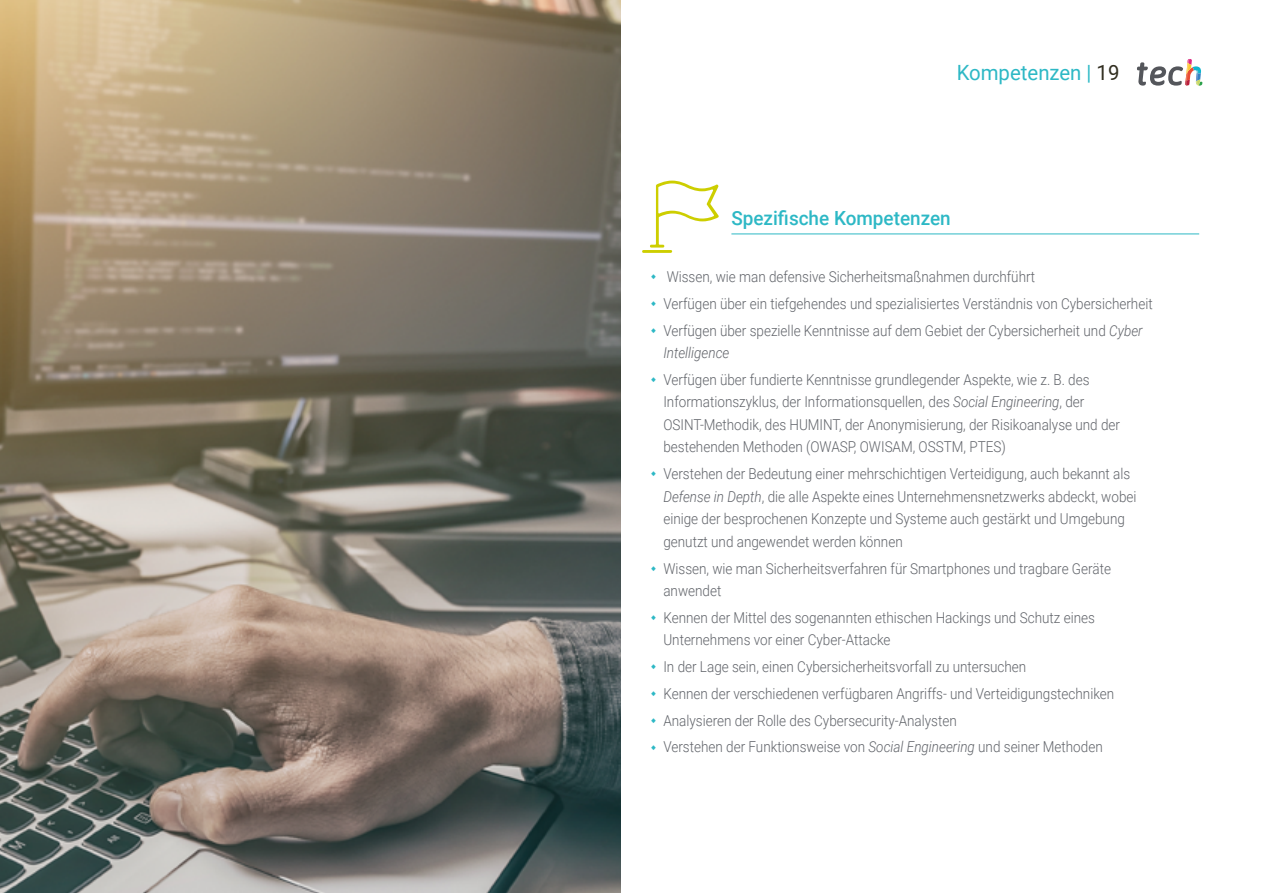
<style>
.page{position:relative;width:1263px;height:893px;background:#fff}
.page>*{position:absolute;margin:0;border:0;box-sizing:border-box;transform-origin:0 0}
.t1{font:21px "Roboto";color:#2db8c5}
.t2{font:500 19.5px "Roboto";color:#2db8c5}
.t3{font:300 15px/22.5px "Roboto";color:#61646a;scale:.9 1}
.t4{font:italic 300 15px "Roboto";color:#61646a;scale:.9 1}
.s1{color:#312e20}
.s2{font-style:italic}
</style>
<div class="page">
<img style="left:0;top:0;width:621px;height:893px">
<hr style="left:731px;top:234px;width:468px;height:1px;background:#2db8c5">
<hr style="left:642px;top:250px;width:30px;height:3px;background:#cdce00">
<svg style="left:650px;top:181px;width:69px;height:67px"></svg>
<svg style="left:1137px;top:59px;width:65px;height:27px"></svg>
<h1 class="t1" style="left:957px;top:57px;width:164px">Kompetenzen | <span class="s1">19</span></h1>
<h2 class="t2" style="left:731px;top:205px;width:221px">Spezifische Kompetenzen</h2>
<p class="t3" style="left:663px;top:263px;width:545px;line-height:26.7px">Wissen, wie man defensive Sicherheitsmaßnahmen durchführt<br>Verfügen über ein tiefgehendes und spezialisiertes Verständnis von Cybersicherheit<br>Verfügen über spezielle Kenntnisse auf dem Gebiet der Cybersicherheit und <span class="s2">Cyber</span></p>
<p class="t4" style="left:663px;top:342px;width:75px">Intelligence</p>
<p class="t3" style="left:663px;top:368px;width:509px">Verfügen über fundierte Kenntnisse grundlegender Aspekte, wie z. B. des Informationszyklus, der Informationsquellen, des <span class="s2">Social Engineering</span>, der OSINT-Methodik, des HUMINT, der Anonymisierung, der Risikoanalyse und der bestehenden Methoden (OWASP, OWISAM, OSSTM, PTES)</p>
<p class="t3" style="left:663px;top:462px;width:527px">Verstehen der Bedeutung einer mehrschichtigen Verteidigung, auch bekannt als <span class="s2">Defense in Depth</span>, die alle Aspekte eines Unternehmensnetzwerks abdeckt, wobei einige der besprochenen Konzepte und Systeme auch gestärkt und Umgebung genutzt und angewendet werden können</p>
<p class="t3" style="left:663px;top:556px;width:499px">Wissen, wie man Sicherheitsverfahren für Smartphones und tragbare Geräte anwendet</p>
<p class="t3" style="left:663px;top:606px;width:481px">Kennen der Mittel des sogenannten ethischen Hackings und Schutz eines<br>Unternehmens vor einer Cyber-Attacke</p>
<p class="t3" style="left:663px;top:653px;width:502px;line-height:26.7px">In der Lage sein, einen Cybersicherheitsvorfall zu untersuchen<br>Kennen der verschiedenen verfügbaren Angriffs- und Verteidigungstechniken Analysieren der Rolle des Cybersecurity-Analysten<br>Verstehen der Funktionsweise von <span class="s2">Social Engineering</span> und seiner Methoden</p>
</div>
